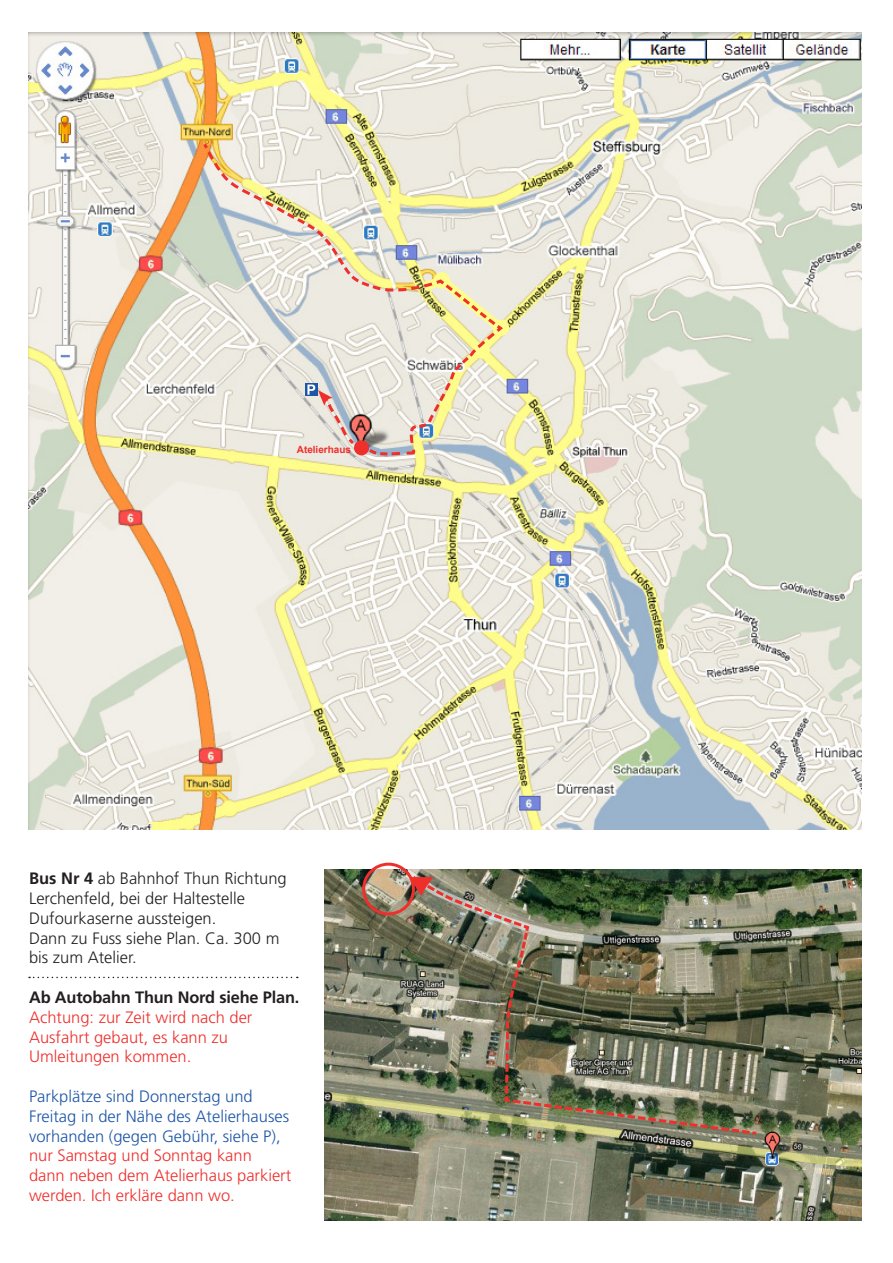
<style>
.page{position:relative;width:893px;height:1263px;background:#fff}
.page>*{position:absolute;margin:0;border:0;box-sizing:border-box;transform-origin:0 0}
.t1{font:300 16.5px/19.8px "Frutiger";color:#ee2f2c}
.t2{font:300 16.5px/19.8px "Frutiger";color:#231f20}
.t3{font:300 16.5px/19.8px "Frutiger";color:#1e56a6}
.t4{font:700 16.5px "Frutiger";letter-spacing:-.01em;color:#231f20}
.t5{font:700 9.9px "Arial";color:#ee2f2c}
.s1{font-weight:700}
</style>
<div class="page">
<img style="left:28px;top:33px;width:834px;height:796px">
<img style="left:325px;top:869px;width:537px;height:351px">
<img style="left:410px;top:874px;width:350px;height:262px">
<img style="left:411px;top:877px;width:119px;height:146px">
<div style="left:362px;top:863px;width:53px;height:52px;border:3px solid #ee2f2c;border-radius:50%"></div>
<svg style="left:29px;top:977px;width:269px;height:1px"></svg>
<svg style="left:503px;top:271px;width:13px;height:146px;background:#e2e0ce"></svg>
<svg style="left:202px;top:141px;width:301px;height:316px;background:#e4dfcf"></svg>
<p class="t5" style="left:297px;top:443px;width:56px">Atelierhaus</p>
<p class="t2" style="left:29px;top:868px;width:259px"><span class="s1">Bus Nr 4</span> ab Bahnhof Thun Richtung<br>Lerchenfeld, bei der Haltestelle<br>Dufourkaserne aussteigen.<br>Dann zu Fuss siehe Plan. Ca. 300 m bis zum Atelier.</p>
<p class="t4" style="left:29px;top:987px;width:272px">Ab Autobahn Thun Nord siehe Plan.</p>
<p class="t1" style="left:29px;top:1007px;width:225px">Achtung: zur Zeit wird nach der<br>Ausfahrt gebaut, es kann zu<br>Umleitungen kommen.</p>
<p class="t3" style="left:29px;top:1086px;width:262px">Parkplätze sind Donnerstag und<br>Freitag in der Nähe des Atelierhauses vorhanden (gegen Gebühr, siehe P),</p>
<p class="t1" style="left:29px;top:1146px;width:264px">nur Samstag und Sonntag kann dann neben dem Atelierhaus parkiert werden. Ich erkläre dann wo.</p>
</div>
